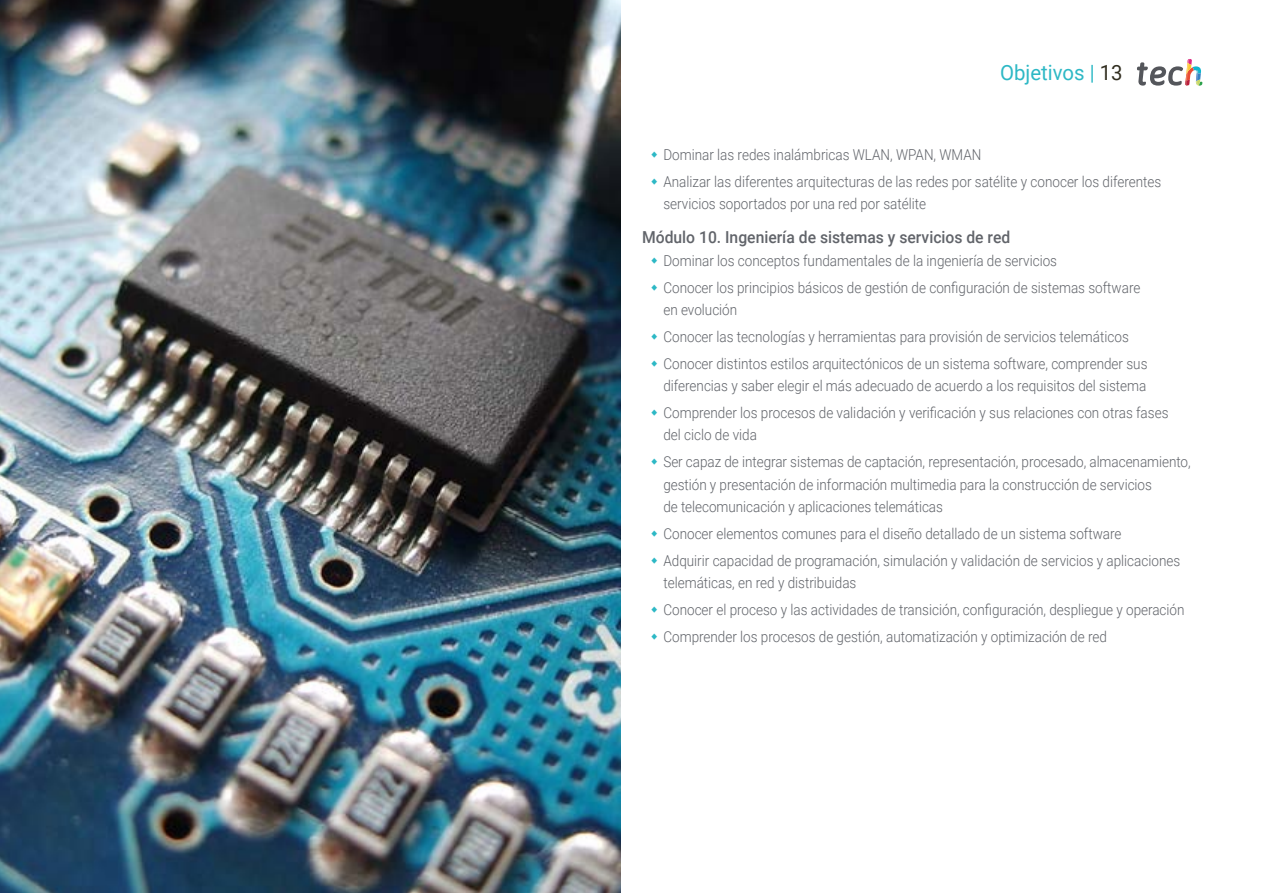
<style>
.page{position:relative;width:1263px;height:893px;background:#fff}
.page>*{position:absolute;margin:0;border:0;box-sizing:border-box;transform-origin:0 0}
.t1{font:21px "Roboto";color:#2db8c5}
.t2{font:500 16.5px "Roboto";color:#61646a;scale:.95 1}
.t3{font:300 15px/26.7px "Roboto";color:#61646a;scale:.9 1}
.s1{color:#312e20}
</style>
<div class="page">
<svg style="left:1137px;top:59px;width:65px;height:27px"></svg>
<img style="left:0;top:0;width:621px;height:893px">
<h1 class="t1" style="left:1000px;top:57px;width:124px">Objetivos | <span class="s1">13</span></h1>
<p class="t3" style="left:663px;top:141px;width:555px">Dominar las redes inalámbricas WLAN, WPAN, WMAN<br>Analizar las diferentes arquitecturas de las redes por satélite y conocer los diferentes</p>
<p class="t3" style="left:663px;top:190px;width:293px">servicios soportados por una red por satélite</p>
<p class="t2" style="left:642px;top:226px;width:389px">Módulo 10. Ingeniería de sistemas y servicios de red</p>
<p class="t3" style="left:663px;top:247px;width:531px">Dominar los conceptos fundamentales de la ingeniería de servicios<br>Conocer los principios básicos de gestión de configuración de sistemas software</p>
<p class="t3" style="left:663px;top:296px;width:539px">en evolución<br>Conocer las tecnologías y herramientas para provisión de servicios telemáticos<br>Conocer distintos estilos arquitectónicos de un sistema software, comprender sus</p>
<p class="t3" style="left:663px;top:372px;width:563px">diferencias y saber elegir el más adecuado de acuerdo a los requisitos del sistema<br>Comprender los procesos de validación y verificación y sus relaciones con otras fases</p>
<p class="t3" style="left:663px;top:421px;width:587px">del ciclo de vida<br>Ser capaz de integrar sistemas de captación, representación, procesado, almacenamiento,</p>
<p class="t3" style="left:663px;top:472px;width:544px;line-height:22.5px">gestión y presentación de información multimedia para la construcción de servicios de telecomunicación y aplicaciones telemáticas</p>
<p class="t3" style="left:663px;top:520px;width:576px">Conocer elementos comunes para el diseño detallado de un sistema software<br>Adquirir capacidad de programación, simulación y validación de servicios y aplicaciones</p>
<p class="t3" style="left:663px;top:569px;width:581px">telemáticas, en red y distribuidas<br>Conocer el proceso y las actividades de transición, configuración, despliegue y operación<br>Comprender los procesos de gestión, automatización y optimización de red</p>
</div>
